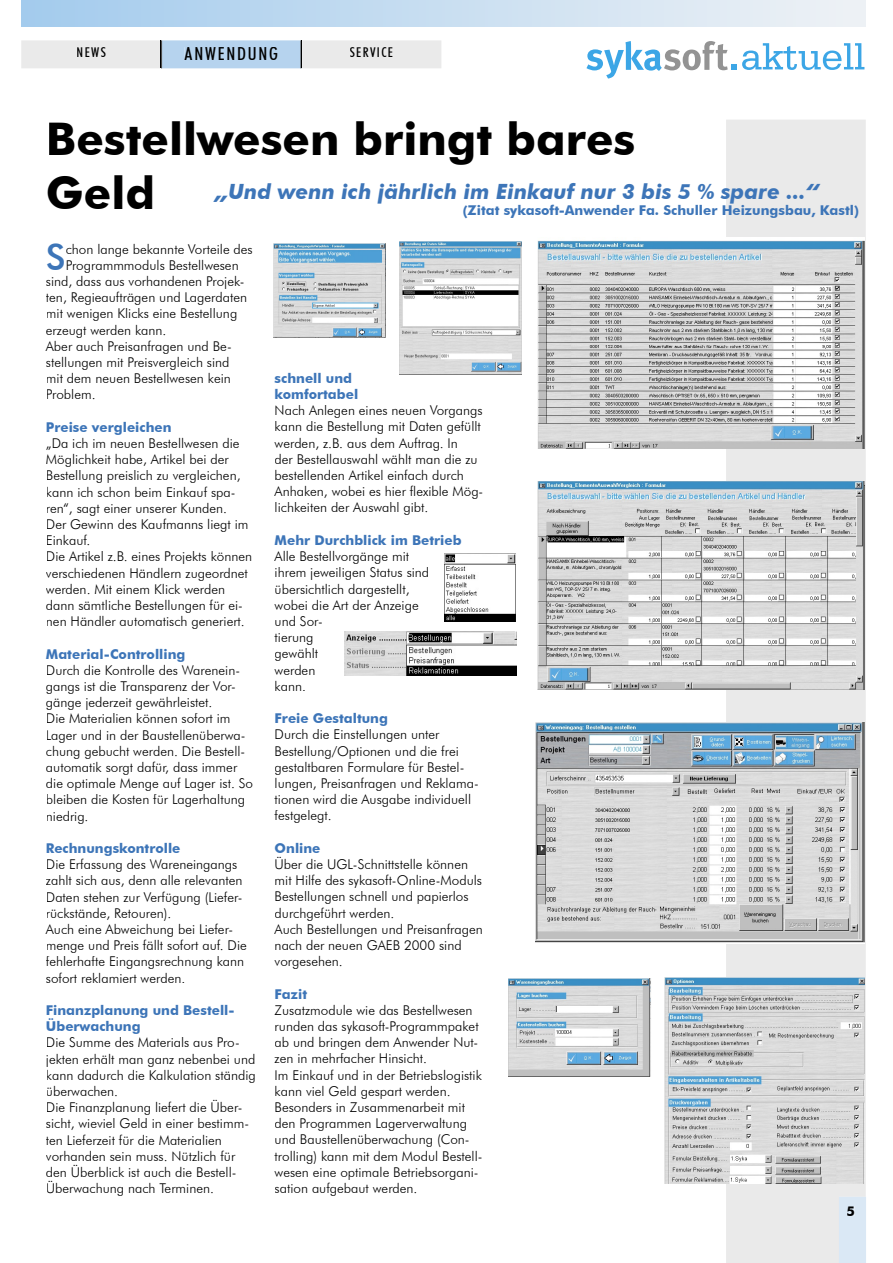
<style>
.page{position:relative;width:893px;height:1263px;background:#fff}
.page>*{position:absolute;margin:0;border:0;box-sizing:border-box;transform-origin:0 0}
.t1{font:700 45px/54px "Futura BT";color:#000}
.t2{font:500 36.15px "Futura BT";color:#3d75b8}
.t3{font:italic 700 21px "Futura BT";color:#3d75b8}
.t4{font:500 condensed 18px "Futura BT";letter-spacing:.1em;color:#000}
.t5{font:300 13.5px/16.2px "Futura BT";color:#000}
.t6{font:700 13.5px/16.2px "Futura BT";color:#3d75b8}
.t7{font:500 condensed 13.5px "Futura BT";letter-spacing:.1em;color:#000}
.t8{font:700 13.5px "Futura BT";color:#000}
</style>
<div class="page">
<div style="left:726px;top:120px;width:140px;height:1143px;background:#eaeaea"></div>
<div style="left:21px;top:0;width:844px;height:27px;background:linear-gradient(to right,#a3cbed,#eef2f5)"></div>
<svg style="left:742px;top:43px;width:122px;height:27px"></svg>
<svg style="left:586px;top:41px;width:150px;height:37px"></svg>
<div style="left:839px;top:1197px;width:27px;height:66px;background:#dae8f5"></div>
<div style="left:847px;top:1206px;width:7px;height:10px;background:#dae8f5"></div>
<svg style="left:21px;top:40px;width:420px;height:28px;background:#dae2e9"></svg>
<div style="left:78px;top:47px;width:28px;height:10px;background:#eaeaea"></div>
<div style="left:185px;top:47px;width:92px;height:13px;background:#b6d3ee"></div>
<div style="left:350px;top:47px;width:42px;height:10px;background:#eaeaea"></div>
<img style="left:399px;top:242px;width:122px;height:132px">
<img style="left:537px;top:237px;width:328px;height:212px">
<img style="left:535px;top:723px;width:329px;height:221px">
<img style="left:509px;top:978px;width:142px;height:99px">
<img style="left:537px;top:481px;width:328px;height:209px">
<img style="left:274px;top:243px;width:111px;height:94px">
<img style="left:444px;top:553px;width:72px;height:69px">
<img style="left:344px;top:632px;width:173px;height:43px">
<img style="left:665px;top:977px;width:200px;height:206px">
<p class="t7" style="left:77px;top:44px;width:31px">NEWS</p>
<h3 class="t4" style="left:185px;top:43px;width:95px">ANWENDUNG</h3>
<p class="t7" style="left:350px;top:44px;width:45px">SERVICE</p>
<h1 class="t1" style="left:46px;top:112px;width:591px">Bestellwesen bringt bares<br>Geld</h1>
<h2 class="t2" style="left:46px;top:235px;width:21px">S</h2>
<p class="t5" style="left:66px;top:240px;width:189px">chon lange bekannte Vorteile des</p>
<h3 class="t3" style="left:216px;top:179px;width:605px">„Und wenn ich jährlich im Einkauf nur 3 bis 5 % spare ...“</h3>
<p class="t6" style="left:463px;top:202px;width:398px">(Zitat sykasoft-Anwender Fa. Schuller Heizungsbau, Kastl)</p>
<p class="t5" style="left:66px;top:257px;width:174px">Programmmoduls Bestellwesen</p>
<p class="t5" style="left:46px;top:273px;width:200px">sind, dass aus vorhandenen Projek-</p>
<p class="t5" style="left:46px;top:289px;width:203px">ten, Regieaufträgen und Lagerdaten</p>
<p class="t5" style="left:46px;top:305px;width:193px">mit wenigen Klicks eine Bestellung</p>
<p class="t5" style="left:46px;top:321px;width:122px">erzeugt werden kann.</p>
<p class="t5" style="left:46px;top:338px;width:187px">Aber auch Preisanfragen und Be-</p>
<p class="t5" style="left:46px;top:354px;width:185px">stellungen mit Preisvergleich sind</p>
<p class="t5" style="left:46px;top:370px;width:186px">mit dem neuen Bestellwesen kein</p>
<p class="t5" style="left:46px;top:386px;width:51px">Problem.</p>
<p class="t6" style="left:46px;top:419px;width:127px">Preise vergleichen</p>
<p class="t5" style="left:46px;top:435px;width:208px">„Da ich im neuen Bestellwesen die<br>Möglichkeit habe, Artikel bei der<br>Bestellung preislich zu vergleichen, kann ich schon beim Einkauf spa&shy;ren“, sagt einer unserer Kunden.<br>Der Gewinn des Kaufmanns liegt im<br>Einkauf.<br>Die Artikel z.B. eines Projekts können verschiedenen Händlern zugeordnet werden. Mit einem Klick werden dann sämtliche Bestellungen für ei&shy;nen Händler automatisch generiert.</p>
<p class="t6" style="left:46px;top:645px;width:141px">Material-Controlling</p>
<p class="t5" style="left:46px;top:662px;width:209px">Durch die Kontrolle des Warenein&shy;gangs ist die Transparenz der Vor&shy;gänge jederzeit gewährleistet.<br>Die Materialien können sofort im<br>Lager und in der Baustellenüberwa&shy;chung gebucht werden. Die Bestell&shy;automatik sorgt dafür, dass immer die optimale Menge auf Lager ist. So bleiben die Kosten für Lagerhaltung niedrig.</p>
<p class="t6" style="left:46px;top:840px;width:136px">Rechnungskontrolle</p>
<p class="t5" style="left:46px;top:856px;width:202px">Die Erfassung des Wareneingangs zahlt sich aus, denn alle relevanten Daten stehen zur Verfügung (Liefer&shy;rückstände, Retouren).<br>Auch eine Abweichung bei Liefer&shy;menge und Preis fällt sofort auf. Die fehlerhafte Eingangsrechnung kann sofort reklamiert werden.</p>
<p class="t6" style="left:46px;top:1002px;width:190px">Finanzplanung und Bestell-<br>Überwachung</p>
<p class="t5" style="left:46px;top:1034px;width:211px">Die Summe des Materials aus Pro&shy;jekten erhält man ganz nebenbei und kann dadurch die Kalkulation ständig überwachen.<br>Die Finanzplanung liefert die Über&shy;sicht, wieviel Geld in einer bestimm&shy;ten Lieferzeit für die Materialien vorhanden sein muss. Nützlich für den Überblick ist auch die Bestell-<br>Überwachung nach Terminen.</p>
<p class="t6" style="left:275px;top:370px;width:85px">schnell und komfortabel</p>
<p class="t5" style="left:275px;top:402px;width:210px">Nach Anlegen eines neuen Vorgangs kann die Bestellung mit Daten gefüllt werden, z.B. aus dem Auftrag. In<br>der Bestellauswahl wählt man die zu bestellenden Artikel einfach durch Anhaken, wobei es hier flexible Mög&shy;lichkeiten der Auswahl gibt.</p>
<p class="t6" style="left:275px;top:532px;width:188px">Mehr Durchblick im Betrieb</p>
<p class="t5" style="left:275px;top:548px;width:156px">Alle Bestellvorgänge mit ihrem jeweiligen Status sind übersichtlich dargestellt, wobei die Art der Anzeige und Sor-<br>tierung<br>gewählt<br>werden<br>kann.</p>
<p class="t6" style="left:275px;top:710px;width:115px">Freie Gestaltung</p>
<p class="t5" style="left:275px;top:726px;width:206px">Durch die Einstellungen unter<br>Bestellung/Optionen und die frei gestaltbaren Formulare für Bestel&shy;lungen, Preisanfragen und Reklama&shy;tionen wird die Ausgabe individuell festgelegt.</p>
<p class="t6" style="left:275px;top:840px;width:47px">Online</p>
<p class="t5" style="left:275px;top:856px;width:210px">Über die UGL-Schnittstelle können mit Hilfe des sykasoft-Online-Moduls<br>Bestellungen schnell und papierlos durchgeführt werden.<br>Auch Bestellungen und Preisanfragen nach der neuen GAEB 2000 sind vorgesehen.</p>
<p class="t6" style="left:275px;top:985px;width:34px">Fazit</p>
<p class="t5" style="left:275px;top:1002px;width:209px">Zusatzmodule wie das Bestellwesen runden das sykasoft-Programmpaket ab und bringen dem Anwender Nut&shy;zen in mehrfacher Hinsicht.<br>Im Einkauf und in der Betriebslogistik kann viel Geld gespart werden.<br>Besonders in Zusammenarbeit mit den Programmen Lagerverwaltung und Baustellenüberwachung (Con&shy;trolling) kann mit dem Modul Bestell&shy;wesen eine optimale Betriebsorgani&shy;sation aufgebaut werden.</p>
<p class="t8" style="left:847px;top:1203px;width:10px">5</p>
</div>
